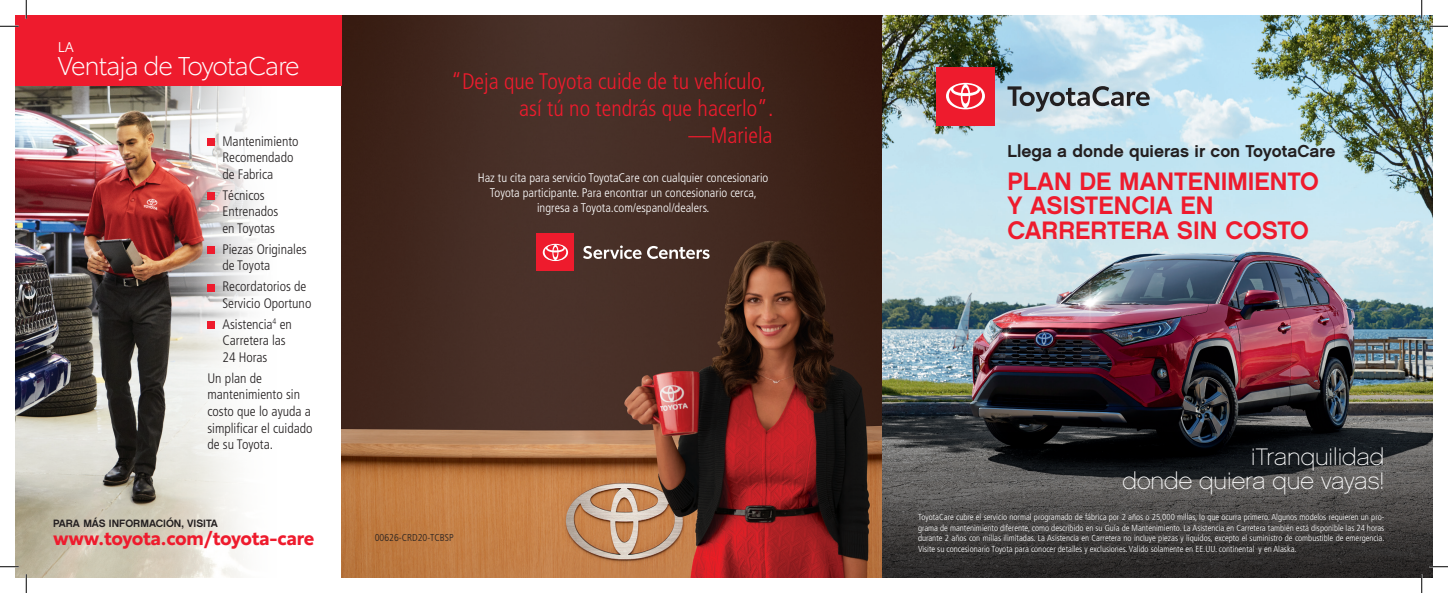
<style>
.page{position:relative;width:1448px;height:593px;background:#fff}
.page>*{position:absolute;margin:0;border:0;box-sizing:border-box;transform-origin:0 0}
.t1{font:25.12px/24.5px "Chalet New York Nineteen Sixty";color:#ee1b2d}
.t2{font:300 25px "Toyota Type";letter-spacing:-.045em;color:#fff}
.t3{font:23.75px/24.8px "Chalet Paris Nineteen Sixty";color:#fff;text-align:right}
.t4{font:300 condensed 22.5px "Frutiger";color:#ee1b2d}
.t5{font:700 18.5px "Toyota Type";letter-spacing:-.02em;color:#ee1b2d}
.t6{font:17.12px "Chalet New York Nineteen Sixty";color:#231f20}
.t7{font:300 condensed 13.75px/16.5px "Frutiger";color:#231f20}
.t8{font:13.75px "Toyota Type";color:#fff}
.t9{font:300 condensed 12.5px/15px "Frutiger";color:#fff;text-align:center}
.t10{font:10.62px "Chalet New York Nineteen Sixty";color:#231f20}
.t11{font:300 condensed 10px "Frutiger";color:#231f20}
.t12{font:300 condensed 8.75px/10.5px "Frutiger";color:#fff;text-align:justify}
</style>
<div class="page">
<img style="left:341px;top:15px;width:1091px;height:563px">
<img style="left:15px;top:85px;width:273px;height:493px">
<svg style="left:881px;top:431px;width:551px;height:147px"></svg>
<div style="left:15px;top:15px;width:326px;height:70px;background:#ee1b2d"></div>
<div style="left:207px;top:138px;width:8px;height:8px;background:#ee1b2d"></div>
<div style="left:207px;top:192px;width:8px;height:8px;background:#ee1b2d"></div>
<div style="left:207px;top:246px;width:8px;height:8px;background:#ee1b2d"></div>
<div style="left:207px;top:284px;width:8px;height:7px;background:#ee1b2d"></div>
<div style="left:207px;top:321px;width:8px;height:8px;background:#ee1b2d"></div>
<svg style="left:1007px;top:86px;width:142px;height:26px"></svg>
<div style="left:936px;top:67px;width:58px;height:58px;background:#ee1b2d"></div>
<svg style="left:946px;top:83px;width:39px;height:26px"></svg>
<div style="left:536px;top:233px;width:38px;height:38px;background:#ee1b2d"></div>
<svg style="left:543px;top:244px;width:25px;height:17px"></svg>
<svg style="left:583px;top:245px;width:58px;height:14px"></svg>
<svg style="left:647px;top:246px;width:62px;height:13px"></svg>
<svg style="left:0;top:25px;width:19px;height:2px"></svg>
<svg style="left:1429px;top:25px;width:19px;height:2px"></svg>
<svg style="left:0;top:565px;width:19px;height:2px"></svg>
<svg style="left:1429px;top:565px;width:19px;height:2px"></svg>
<svg style="left:25px;top:0;width:2px;height:19px"></svg>
<svg style="left:25px;top:574px;width:2px;height:18px"></svg>
<svg style="left:1420px;top:0;width:2px;height:19px"></svg>
<svg style="left:1420px;top:574px;width:2px;height:18px"></svg>
<p class="t8" style="left:58px;top:37px;width:18px">LA</p>
<p class="t2" style="left:58px;top:48px;width:243px">Ventaja de ToyotaCare</p>
<p class="t7" style="left:222px;top:133px;width:78px">Mantenimiento<br>Recomendado de Fabrica</p>
<p class="t7" style="left:222px;top:187px;width:58px">Técnicos<br>Entrenados en Toyotas</p>
<p class="t7" style="left:222px;top:241px;width:86px">Piezas Originales de Toyota</p>
<p class="t7" style="left:222px;top:278px;width:90px">Recordatorios de<br>Servicio Oportuno</p>
<p class="t7" style="left:222px;top:316px;width:71px">Asistencia<sup>4</sup> en<br>Carretera las<br>24 Horas</p>
<p class="t7" style="left:207px;top:370px;width:107px">Un plan de mantenimiento sin costo que lo ayuda a simplificar el cuidado de su Toyota.</p>
<p class="t10" style="left:53px;top:516px;width:166px">PARA MÁS INFORMACIÓN, VISITA</p>
<p class="t5" style="left:53px;top:523px;width:263px">www.toyota.com/toyota-care</p>
<p class="t4" style="left:451px;top:68px;width:316px">“Deja que Toyota cuide de tu vehículo,</p>
<p class="t4" style="left:519px;top:95px;width:256px">así tú no tendrás que hacerlo”.</p>
<p class="t4" style="left:688px;top:122px;width:86px">—Mariela</p>
<p class="t9" style="left:478px;top:170px;width:292px">Haz tu cita para servicio ToyotaCare con cualquier concesionario<br>Toyota participante. Para encontrar un concesionario cerca, ingresa a Toyota.com/espanol/dealers.</p>
<p class="t11" style="left:375px;top:532px;width:80px">00626-CRD20-TCBSP</p>
<p class="t6" style="left:1007px;top:140px;width:330px">Llega a donde quieras ir con ToyotaCare</p>
<p class="t1" style="left:1007px;top:169px;width:313px">PLAN DE MANTENIMIENTO<br>Y ASISTENCIA EN<br>CARRERTERA SIN COSTO</p>
<p class="t3" style="left:1122px;top:444px;width:263px">¡Tranquilidad<br>donde quiera que vayas!</p>
<p class="t12" style="left:918px;top:512px;width:468px">ToyotaCare cubre el servicio normal programado de fábrica por 2 años o 25,000 millas, lo que ocurra primero. Algunos modelos requieren un pro&shy;grama de mantenimiento diferente, como describido en su Guía de Mantenimiento. La Asistencia en Carretera también está disponible las 24 horas durante 2 años con millas ilimitadas. La Asistencia en Carretera no incluye piezas y líquidos, excepto el suministro de combustible de emergencia.<br>Visite su concesionario Toyota para conocer detalles y exclusiones. Valido solamente en EE.UU. continental y en Alaska.</p>
</div>
